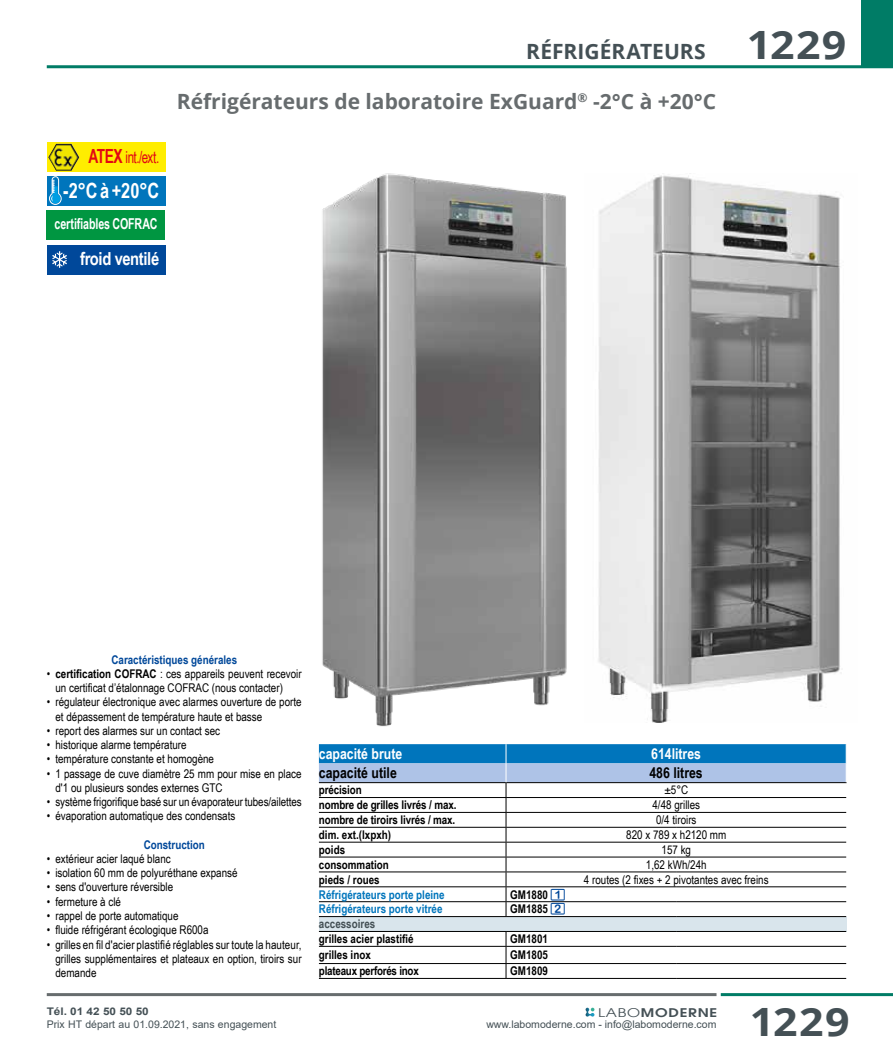
<style>
.page{position:relative;width:893px;height:1063px;background:#fff}
.page>*{position:absolute;margin:0;border:0;box-sizing:border-box;transform-origin:0 0}
.t1{font:700 39px "Open Sans";color:#445055;scale:1.1 1}
.t2{font:700 21px "Open Sans";color:#676c6e}
.t3{font:700 21px "Open Sans";letter-spacing:.005em;color:#445055}
.t4{font:700 21px "Arial Narrow";color:#fff;scale:.95 1}
.t5{font:700 18px "Arial Narrow";letter-spacing:-.02em;color:#fff}
.t6{font:16.5px "Arial Narrow";letter-spacing:-.035em;color:#e30613;scale:.86 1}
.t7{font:700 15px "Arial Narrow";color:#fff}
.t8{font:700 15px "Arial Narrow";color:#000}
.t9{font:700 15px "Arial Narrow";color:#fff;scale:.87 1}
.t10{font:12px/14.2px "Arial Narrow";color:#000}
.t11{font:700 12px "Arial Narrow";color:#000}
.t12{font:700 12px "Arial Narrow";color:#0075bc}
.t13{font:700 12px "Arial Narrow";color:#00489a}
.t14{font:700 12px "Arial Narrow";letter-spacing:-.02em;color:#000}
.t15{font:600 12px "Avant Garde";letter-spacing:.05em;color:#445055;scale:1.25 1}
.t16{font:700 12px "Arial Narrow";color:#445055}
.t17{font:10.5px "Arial";color:#445055}
.t18{font:700 10.5px "Arial";color:#445055;scale:1.12 1}
.s1{font-size:39px}
.s2{font-weight:700;font-size:19.5px}
.s3{font-weight:700}
.s4{font-family:"repere";font-weight:400;color:#00489a}
.s5{font-weight:400}
</style>
<div class="page">
<hr style="left:721px;top:993px;width:172px;height:3px;background:#007c66">
<hr style="left:47px;top:993px;width:669px;height:3px;background:#676c6e">
<hr style="left:47px;top:65px;width:846px;height:3px;background:#007c66">
<div style="left:861px;top:0;width:32px;height:68px;background:#007c66"></div>
<svg style="left:586px;top:1008px;width:8px;height:9px"></svg>
<svg style="left:47px;top:142px;width:119px;height:30px;background:#f1e002"></svg>
<img style="left:53px;top:144px;width:18px;height:5px">
<div style="left:47px;top:245px;width:119px;height:29px;background:#00489a"></div>
<img style="left:52px;top:251px;width:15px;height:17px">
<div style="left:47px;top:176px;width:119px;height:29px;background:#0075bc"></div>
<svg style="left:49px;top:177px;width:13px;height:28px"></svg>
<div style="left:47px;top:210px;width:118px;height:30px;background:#009641"></div>
<div style="left:319px;top:917px;width:527px;height:14px;background:#d9e5ec"></div>
<hr style="left:319px;top:931px;width:187px;height:1px;background:#000">
<hr style="left:319px;top:946px;width:187px;height:1px;background:#000">
<hr style="left:319px;top:963px;width:187px;height:1px;background:#000">
<hr style="left:319px;top:978px;width:187px;height:1px;background:#000">
<svg style="left:506px;top:932px;width:1px;height:46px"></svg>
<svg style="left:319px;top:744px;width:528px;height:172px"></svg>
<hr style="left:319px;top:857px;width:187px;height:1px;background:#000">
<hr style="left:506px;top:857px;width:170px;height:1px;background:#000">
<hr style="left:676px;top:857px;width:170px;height:1px;background:#000">
<hr style="left:506px;top:931px;width:170px;height:1px;background:#000">
<hr style="left:676px;top:931px;width:170px;height:1px;background:#000">
<hr style="left:506px;top:946px;width:170px;height:1px;background:#000">
<hr style="left:676px;top:946px;width:170px;height:1px;background:#000">
<hr style="left:506px;top:963px;width:170px;height:1px;background:#000">
<hr style="left:676px;top:963px;width:170px;height:1px;background:#000">
<hr style="left:506px;top:978px;width:170px;height:1px;background:#000">
<hr style="left:676px;top:978px;width:170px;height:1px;background:#000">
<hr style="left:506px;top:901px;width:170px;height:1px;background:#000">
<hr style="left:676px;top:901px;width:170px;height:1px;background:#000">
<hr style="left:319px;top:916px;width:187px;height:1px;background:#000">
<hr style="left:506px;top:916px;width:170px;height:1px;background:#000">
<hr style="left:676px;top:916px;width:170px;height:1px;background:#000">
<hr style="left:319px;top:872px;width:187px;height:1px;background:#000">
<hr style="left:506px;top:872px;width:170px;height:1px;background:#000">
<hr style="left:676px;top:872px;width:170px;height:1px;background:#000">
<hr style="left:319px;top:886px;width:187px;height:1px;background:#000">
<hr style="left:506px;top:886px;width:170px;height:1px;background:#000">
<hr style="left:676px;top:886px;width:170px;height:1px;background:#000">
<hr style="left:319px;top:901px;width:187px;height:1px;background:#000">
<img style="left:715px;top:182px;width:126px;height:520px">
<img style="left:318px;top:173px;width:397px;height:579px">
<h2 class="t3" style="left:526px;top:37px;width:322px">RÉFRIGÉRATEURS <span class="s1">1229</span></h2>
<h3 class="t6" style="left:88px;top:145px;width:84px"><span class="s2">ATEX</span> int./ext.</h3>
<h2 class="t4" style="left:63px;top:175px;width:103px">-2°Cà +20°C</h2>
<p class="t9" style="left:55px;top:213px;width:120px">certifiables COFRAC</p>
<h3 class="t5" style="left:80px;top:245px;width:81px">froid ventilé</h3>
<h2 class="t2" style="left:177px;top:87px;width:541px">Réfrigérateurs de laboratoire ExGuard<sup>®</sup> -2°C à +20°C</h2>
<p class="t13" style="left:111px;top:651px;width:127px">Caractéristiques générales</p>
<p class="t10" style="left:55px;top:667px;width:248px;text-indent:-8px">• <span class="s3">certification COFRAC</span> : ces appareils peuvent recevoir un certificat d’étalonnage COFRAC (nous contacter)</p>
<p class="t10" style="left:55px;top:695px;width:248px;text-indent:-8px">• régulateur électronique avec alarmes ouverture de porte et dépassement de température haute et basse</p>
<p class="t10" style="left:47px;top:723px;width:175px">• report des alarmes sur un contact sec</p>
<p class="t10" style="left:47px;top:737px;width:141px">• historique alarme température</p>
<p class="t10" style="left:47px;top:752px;width:169px">• température constante et homogène</p>
<p class="t10" style="left:55px;top:766px;width:248px;text-indent:-8px">• 1 passage de cuve diamètre 25 mm pour mise en place d'1 ou plusieurs sondes externes GTC</p>
<p class="t10" style="left:47px;top:794px;width:256px">• système frigorifique basé sur un évaporateur tubes/ailettes</p>
<p class="t10" style="left:47px;top:809px;width:190px">• évaporation automatique des condensats</p>
<p class="t13" style="left:144px;top:835px;width:63px">Construction</p>
<p class="t10" style="left:47px;top:851px;width:125px">• extérieur acier laqué blanc</p>
<p class="t10" style="left:47px;top:865px;width:192px">• isolation 60 mm de polyuréthane expansé</p>
<p class="t10" style="left:47px;top:880px;width:128px">• sens d'ouverture réversible</p>
<p class="t10" style="left:47px;top:894px;width:76px">• fermeture à clé</p>
<p class="t10" style="left:47px;top:908px;width:133px">• rappel de porte automatique</p>
<p class="t10" style="left:47px;top:922px;width:163px">• fluide réfrigérant écologique R600a</p>
<p class="t10" style="left:55px;top:937px;width:248px;text-align:justify;text-indent:-8px">• grilles en fil d'acier plastifié réglables sur toute la hauteur, grilles supplémentaires et plateaux en option, tiroirs sur demande</p>
<p class="t7" style="left:319px;top:743px;width:85px">capacité brute</p>
<p class="t7" style="left:651px;top:743px;width:51px">614litres</p>
<p class="t8" style="left:319px;top:762px;width:79px">capacité utile</p>
<p class="t8" style="left:649px;top:762px;width:55px">486 litres</p>
<p class="t11" style="left:319px;top:781px;width:44px">précision</p>
<p class="t10" style="left:664px;top:783px;width:25px">±5°C</p>
<p class="t11" style="left:319px;top:796px;width:139px">nombre de grilles livrés / max.</p>
<p class="t10" style="left:652px;top:797px;width:49px">4/48 grilles</p>
<p class="t11" style="left:319px;top:811px;width:138px">nombre de tiroirs livrés / max.</p>
<p class="t10" style="left:656px;top:812px;width:42px">0/4 tiroirs</p>
<p class="t11" style="left:319px;top:826px;width:74px">dim. ext.(lxpxh)</p>
<p class="t10" style="left:626px;top:827px;width:102px">820 x 789 x h2120 mm</p>
<p class="t11" style="left:319px;top:841px;width:28px">poids</p>
<p class="t10" style="left:661px;top:842px;width:31px">157 kg</p>
<p class="t11" style="left:319px;top:855px;width:71px">consommation</p>
<p class="t10" style="left:646px;top:857px;width:62px">1,62 kWh/24h</p>
<p class="t11" style="left:319px;top:870px;width:62px">pieds / roues</p>
<p class="t10" style="left:584px;top:872px;width:186px">4 routes (2 fixes + 2 pivotantes avec freins</p>
<p class="t12" style="left:319px;top:885px;width:127px">Réfrigérateurs porte pleine</p>
<p class="t11" style="left:510px;top:885px;width:55px">GM1880 <span class="s4">1</span></p>
<p class="t12" style="left:319px;top:900px;width:125px">Réfrigérateurs porte vitrée</p>
<p class="t11" style="left:510px;top:900px;width:55px">GM1885 <span class="s4">2</span></p>
<p class="t16" style="left:319px;top:915px;width:58px">accessoires</p>
<p class="t11" style="left:319px;top:930px;width:96px">grilles acier plastifié</p>
<p class="t11" style="left:510px;top:930px;width:39px">GM1801</p>
<p class="t11" style="left:319px;top:946px;width:53px">grilles inox</p>
<p class="t11" style="left:510px;top:946px;width:39px">GM1805</p>
<p class="t14" style="left:319px;top:962px;width:101px">plateaux perforés inox</p>
<p class="t11" style="left:510px;top:962px;width:39px">GM1809</p>
<p class="t15" style="left:598px;top:1004px;width:97px"><span class="s5">LABO</span>MODERNE</p>
<p class="t18" style="left:47px;top:1004px;width:93px">Tél. 01 42 50 50 50</p>
<p class="t17" style="left:47px;top:1017px;width:231px">Prix HT départ au 01.09.2021, sans engagement</p>
<p class="t17" style="left:486px;top:1017px;width:232px">www.labomoderne.com - info@labomoderne.com</p>
<h1 class="t1" style="left:750px;top:994px;width:92px">1229</h1>
</div>
